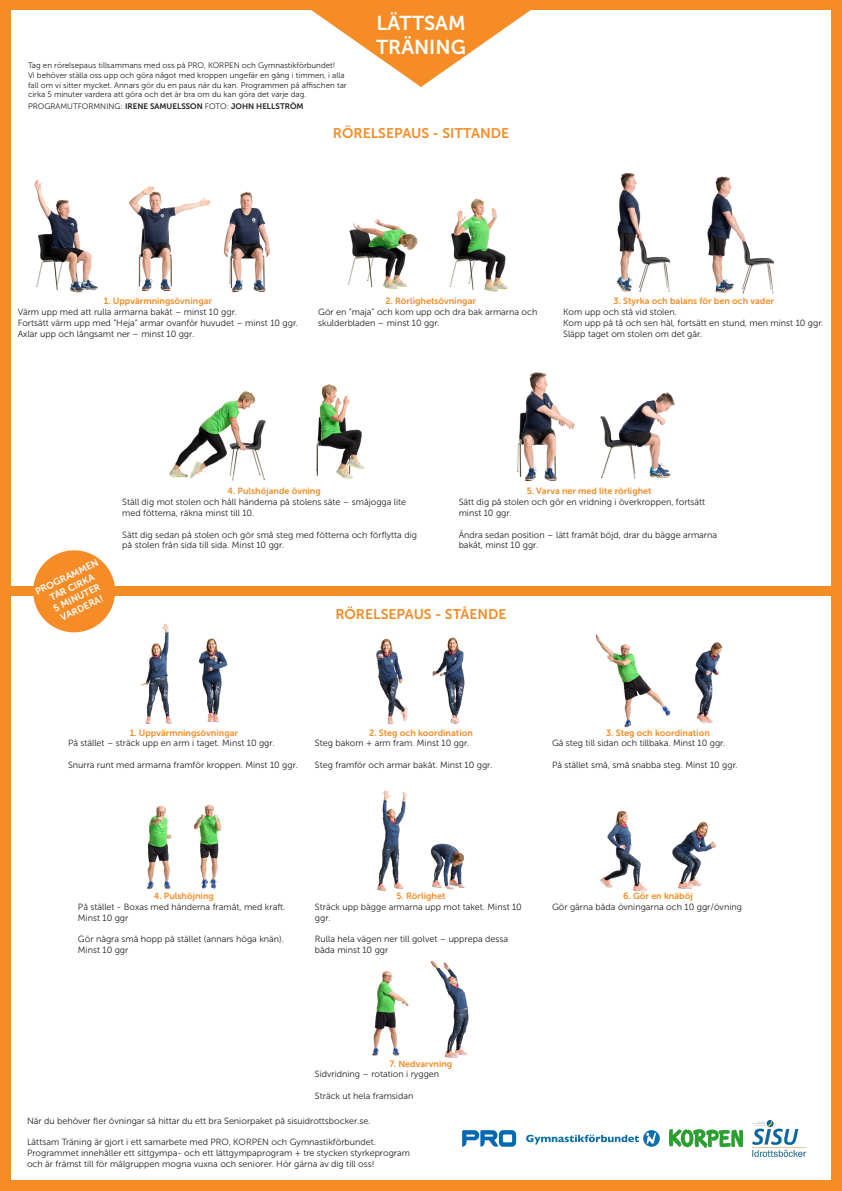
<style>
.page{position:relative;width:842px;height:1191px;background:#fff}
.page>*{position:absolute;margin:0;border:0;box-sizing:border-box;transform-origin:0 0}
.t1{font:20px "Museo Sans 700";color:#fff}
.t2{font:14px "Museo Sans 700";color:#f68c26}
.t3{font:9.5px "Museo Sans 700";color:#fff}
.t4{font:9px/10.8px "Museo Sans 300";color:#231f20}
.t5{font:9px "Museo Sans 700";color:#f68c26}
.t6{font:8px/9.6px "Museo Sans 300";color:#231f20}
.t7{font:8px "Museo Sans 700";color:#231f20}
.s1{font-family:"Museo Sans 300"}
</style>
<div class="page">
<svg style="left:311px;top:10px;width:220px;height:77px"></svg>
<div style="left:0;top:0;width:10px;height:1191px;background:#f68c25"></div>
<div style="left:832px;top:0;width:10px;height:1191px;background:#f68c25"></div>
<div style="left:0;top:1181px;width:842px;height:10px;background:#f68c25"></div>
<div style="left:0;top:0;width:842px;height:10px;background:#f68c25"></div>
<svg style="left:462px;top:1130px;width:54px;height:16px"></svg>
<svg style="left:526px;top:1130px;width:134px;height:16px"></svg>
<img style="left:670px;top:1129px;width:73px;height:18px">
<img style="left:753px;top:1120px;width:53px;height:36px">
<img style="left:169px;top:391px;width:97px;height:90px">
<img style="left:316px;top:384px;width:49px;height:95px">
<img style="left:517px;top:372px;width:58px;height:110px">
<img style="left:600px;top:392px;width:75px;height:87px">
<img style="left:34px;top:179px;width:64px;height:114px">
<img style="left:129px;top:186px;width:82px;height:106px">
<img style="left:223px;top:191px;width:47px;height:102px">
<img style="left:348px;top:219px;width:70px;height:70px">
<img style="left:449px;top:198px;width:59px;height:94px">
<img style="left:616px;top:173px;width:55px;height:119px">
<img style="left:707px;top:176px;width:67px;height:118px">
<div style="left:0;top:586px;width:842px;height:9px;background:#f68c25"></div>
<img style="left:372px;top:971px;width:37px;height:85px">
<img style="left:430px;top:960px;width:39px;height:98px">
<img style="left:141px;top:623px;width:31px;height:101px">
<img style="left:199px;top:638px;width:29px;height:85px">
<img style="left:376px;top:638px;width:32px;height:87px">
<img style="left:432px;top:637px;width:33px;height:88px">
<img style="left:595px;top:634px;width:76px;height:94px">
<img style="left:695px;top:642px;width:28px;height:82px">
<img style="left:147px;top:805px;width:25px;height:85px">
<img style="left:194px;top:804px;width:28px;height:85px">
<img style="left:377px;top:790px;width:30px;height:101px">
<img style="left:430px;top:843px;width:35px;height:47px">
<img style="left:600px;top:811px;width:48px;height:81px">
<img style="left:672px;top:821px;width:45px;height:68px">
<div style="left:33px;top:550px;width:82px;height:82px;background:#f68c26;border-radius:50%"></div>
<p class="t6" style="left:28px;top:61px;width:309px">Tag en rörelsepaus tillsammans med oss på PRO, KORPEN och Gymnastikförbundet!</p>
<p class="t6" style="left:28px;top:70px;width:320px">Vi behöver ställa oss upp och göra något med kroppen ungefär en gång i timmen, i alla fall om vi sitter mycket. Annars gör du en paus när du kan. Programmen på affischen tar cirka 5 minuter vardera att göra och det är bra om du kan göra det varje dag.</p>
<p class="t7" style="left:28px;top:101px;width:277px"><span class="s1">PROGRAMUTFORMNING:</span> IRENE SAMUELSSON <span class="s1">FOTO:</span> JOHN HELLSTRÖM</p>
<p class="t1" style="left:376px;top:12px;width:91px">LÄTTSAM</p>
<p class="t1" style="left:376px;top:36px;width:91px">TRÄNING</p>
<p class="t2" style="left:333px;top:126px;width:178px">RÖRELSEPAUS - SITTANDE</p>
<p class="t5" style="left:104px;top:296px;width:110px">1. Uppvärmningsövningar</p>
<p class="t4" style="left:18px;top:306px;width:221px">Värm upp med att rulla armarna bakåt – minst 10 ggr.</p>
<p class="t4" style="left:18px;top:317px;width:282px">Fortsätt värm upp med ”Heja” armar ovanför huvudet – minst 10 ggr.</p>
<p class="t4" style="left:18px;top:328px;width:178px">Axlar upp och långsamt ner – minst 10 ggr.</p>
<p class="t5" style="left:385px;top:296px;width:92px">2. Rörlighetsövningar</p>
<p class="t4" style="left:318px;top:306px;width:221px">Gör en ”maja” och kom upp och dra bak armarna och skulderbladen – minst 10 ggr.</p>
<p class="t5" style="left:614px;top:296px;width:162px">3. Styrka och balans för ben och vader</p>
<p class="t4" style="left:563px;top:306px;width:115px">Kom upp och stå vid stolen.</p>
<p class="t4" style="left:563px;top:317px;width:262px">Kom upp på tå och sen häl, fortsätt en stund, men minst 10 ggr.</p>
<p class="t4" style="left:563px;top:328px;width:140px">Släpp taget om stolen om det går.</p>
<p class="t3" style="left:34px;top:587px;width:71px;rotate:-26deg">PROGRAMMEN</p>
<p class="t3" style="left:48px;top:593px;width:50px;rotate:-26deg">TAR CIRKA</p>
<p class="t3" style="left:52px;top:604px;width:52px;rotate:-26deg">5 MINUTER</p>
<p class="t3" style="left:59px;top:613px;width:48px;rotate:-26deg">VARDERA!</p>
<p class="t5" style="left:228px;top:486px;width:95px">4. Pulshöjande övning</p>
<p class="t4" style="left:122px;top:497px;width:285px">Ställ dig mot stolen och håll händerna på stolens säte – småjogga lite med fötterna, räkna minst till 10.</p>
<p class="t4" style="left:122px;top:529px;width:296px">Sätt dig sedan på stolen och gör små steg med fötterna och förflytta dig på stolen från sida till sida. Minst 10 ggr.</p>
<p class="t5" style="left:527px;top:486px;width:126px">5. Varva ner med lite rörlighet</p>
<p class="t4" style="left:459px;top:497px;width:248px">Sätt dig på stolen och gör en vridning i överkroppen, fortsätt minst 10 ggr.</p>
<p class="t4" style="left:459px;top:529px;width:260px">Ändra sedan position – lätt framåt böjd, drar du bägge armarna bakåt, minst 10 ggr.</p>
<p class="t2" style="left:335px;top:606px;width:173px">RÖRELSEPAUS - STÅENDE</p>
<p class="t5" style="left:130px;top:727px;width:110px">1. Uppvärmningsövningar</p>
<p class="t4" style="left:68px;top:738px;width:208px">På stället – sträck upp en arm i taget. Minst 10 ggr.</p>
<p class="t4" style="left:68px;top:759px;width:231px">Snurra runt med armarna framför kroppen. Minst 10 ggr.</p>
<p class="t5" style="left:369px;top:727px;width:105px">2. Steg och koordination</p>
<p class="t4" style="left:315px;top:738px;width:156px">Steg bakom + arm fram. Minst 10 ggr.</p>
<p class="t4" style="left:315px;top:759px;width:179px">Steg framför och armar bakåt. Minst 10 ggr.</p>
<p class="t5" style="left:606px;top:727px;width:105px">3. Steg och koordination</p>
<p class="t4" style="left:552px;top:738px;width:175px">Gå steg till sidan och tillbaka. Minst 10 ggr.</p>
<p class="t4" style="left:552px;top:759px;width:187px">På stället små, små snabba steg. Minst 10 ggr.</p>
<p class="t5" style="left:154px;top:890px;width:61px">4. Pulshöjning</p>
<p class="t4" style="left:78px;top:901px;width:209px">På stället - Boxas med händerna framåt, med kraft.<br>Minst 10 ggr</p>
<p class="t4" style="left:78px;top:933px;width:208px">Gör några små hopp på stället (annars höga knän).<br>Minst 10 ggr</p>
<p class="t5" style="left:396px;top:890px;width:50px">5. Rörlighet</p>
<p class="t4" style="left:315px;top:901px;width:208px">Sträck upp bägge armarna upp mot taket. Minst 10 ggr.</p>
<p class="t4" style="left:315px;top:933px;width:195px">Rulla hela vägen ner till golvet – upprepa dessa båda minst 10 ggr</p>
<p class="t5" style="left:623px;top:890px;width:71px">6. Gör en knäböj</p>
<p class="t4" style="left:552px;top:901px;width:191px">Gör gärna båda övningarna och 10 ggr/övning</p>
<p class="t5" style="left:390px;top:1058px;width:64px">7. Nedvarvning</p>
<p class="t4" style="left:315px;top:1069px;width:126px">Sidvridning – rotation i ryggen</p>
<p class="t4" style="left:315px;top:1090px;width:100px">Sträck ut hela framsidan</p>
<p class="t4" style="left:27px;top:1115px;width:345px">När du behöver fler övningar så hittar du ett bra Seniorpaket på sisuidrottsbocker.se.</p>
<p class="t4" style="left:27px;top:1137px;width:350px">Lättsam Träning är gjort i ett samarbete med PRO, KORPEN och Gymnastikförbundet.</p>
<p class="t4" style="left:27px;top:1147px;width:385px">Programmet innehåller ett sittgympa- och ett lättgympaprogram + tre stycken styrkeprogram och är främst till för målgruppen mogna vuxna och seniorer. Hör gärna av dig till oss!</p>
</div>
